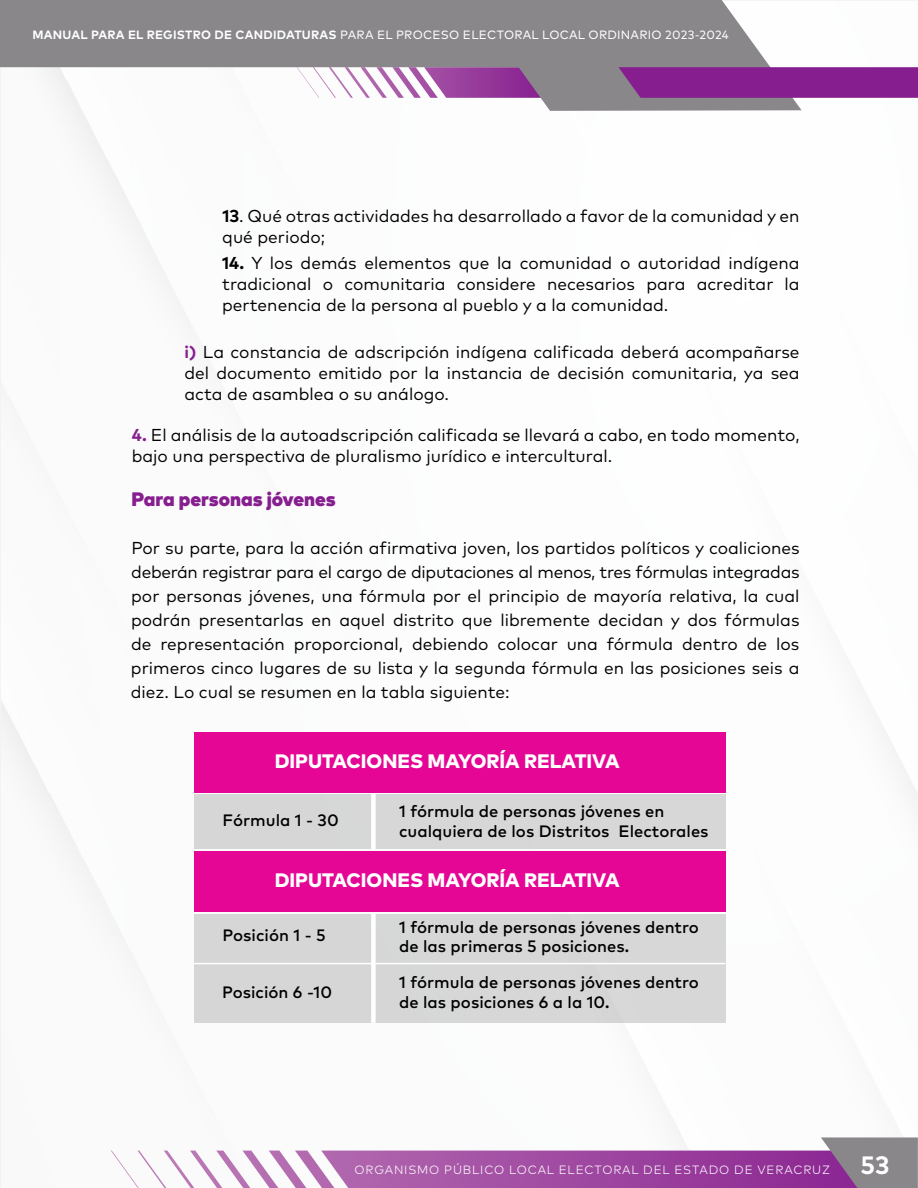
<style>
.page{position:relative;width:918px;height:1188px;background:#fff}
.page>*{position:absolute;margin:0;border:0;box-sizing:border-box;transform-origin:0 0}
.t1{font:800 19.5px "Mark Pro";color:#fff}
.t2{font:900 19.5px "Mark Pro";color:#861e8f}
.t3{font:17.25px/20.7px "Mark Pro";color:#000;text-align:justify}
.t4{font:500 16.5px/19.8px "Mark Pro";color:#000}
.t5{font:12px "Mark Pro";letter-spacing:.02em;color:#fff}
.t6{font:300 12px "Mark Pro";letter-spacing:.07em;color:#fff}
.s1{font-weight:700}
.s2{font-weight:700;color:#861e8f}
.s3{font-weight:700;font-size:25.05px}
</style>
<div class="page">
<img style="left:0;top:0;width:918px;height:1187px">
<svg style="left:111px;top:1137px;width:807px;height:51px"></svg>
<svg style="left:0;top:0;width:802px;height:111px;fill:#89878a"></svg>
<svg style="left:618px;top:67px;width:300px;height:31px;background:#86248f"></svg>
<div style="left:194px;top:914px;width:531px;height:109px;background:#d7d7d7"></div>
<div style="left:194px;top:795px;width:531px;height:54px;background:#d7d7d7"></div>
<div style="left:194px;top:732px;width:531px;height:60px;background:#e50695"></div>
<div style="left:194px;top:852px;width:531px;height:60px;background:#e50695"></div>
<div style="left:371px;top:793px;width:5px;height:56px;background:#fff"></div>
<div style="left:371px;top:913px;width:5px;height:110px;background:#fff"></div>
<hr style="left:193px;top:963px;width:532px;height:1px;background:#fff">
<p class="t5" style="left:32px;top:25px;width:698px"><span class="s1">MANUAL PARA EL REGISTRO DE CANDIDATURAS</span> PARA EL PROCESO ELECTORAL LOCAL ORDINARIO 2023-2024</p>
<p class="t3" style="left:222px;top:204px;width:579px"><span class="s1">13</span>. Qué otras actividades ha desarrollado a favor de la comunidad y en qué periodo;</p>
<p class="t3" style="left:222px;top:252px;width:579px"><span class="s1">14.</span> Y los demás elementos que la comunidad o autoridad indígena tradicional o comunitaria considere necesarios para acreditar la pertenencia de la persona al pueblo y a la comunidad.</p>
<p class="t3" style="left:184px;top:340px;width:617px"><span class="s2">i)</span> La constancia de adscripción indígena calificada deberá acompañarse del documento emitido por la instancia de decisión comunitaria, ya sea acta de asamblea o su análogo.</p>
<p class="t3" style="left:132px;top:423px;width:669px"><span class="s2">4.</span> El análisis de la autoadscripción calificada se llevará a cabo, en todo momento, bajo una perspectiva de pluralismo jurídico e intercultural.</p>
<p class="t2" style="left:132px;top:484px;width:206px">Para personas jóvenes</p>
<p class="t3" style="left:131px;top:535px;width:670px;line-height:24px">Por su parte, para la acción afirmativa joven, los partidos políticos y coaliciones deberán registrar para el cargo de diputaciones al menos, tres fórmulas integradas por personas jóvenes, una fórmula por el principio de mayoría relativa, la cual podrán presentarlas en aquel distrito que libremente decidan y dos fórmulas de representación proporcional, debiendo colocar una fórmula dentro de los primeros cinco lugares de su lista y la segunda fórmula en las posiciones seis a diez. Lo cual se resumen en la tabla siguiente:</p>
<p class="t1" style="left:275px;top:746px;width:346px">DIPUTACIONES MAYORÍA RELATIVA</p>
<p class="t4" style="left:223px;top:809px;width:118px">Fórmula 1 - 30</p>
<p class="t4" style="left:399px;top:800px;width:311px">1 fórmula de personas jóvenes en cualquiera de los Distritos Electorales</p>
<p class="t1" style="left:275px;top:865px;width:346px">DIPUTACIONES MAYORÍA RELATIVA</p>
<p class="t4" style="left:223px;top:924px;width:105px">Posición 1 - 5</p>
<p class="t4" style="left:222px;top:981px;width:112px">Posición 6 -10</p>
<p class="t4" style="left:399px;top:916px;width:301px">1 fórmula de personas jóvenes dentro de las primeras 5 posiciones.</p>
<p class="t4" style="left:399px;top:971px;width:301px">1 fórmula de personas jóvenes dentro de las posiciones 6 a la 10.</p>
<p class="t6" style="left:355px;top:1161px;width:537px">ORGANISMO PÚBLICO LOCAL ELECTORAL DEL ESTADO DE VERACRUZ <span class="s3">53</span></p>
</div>
